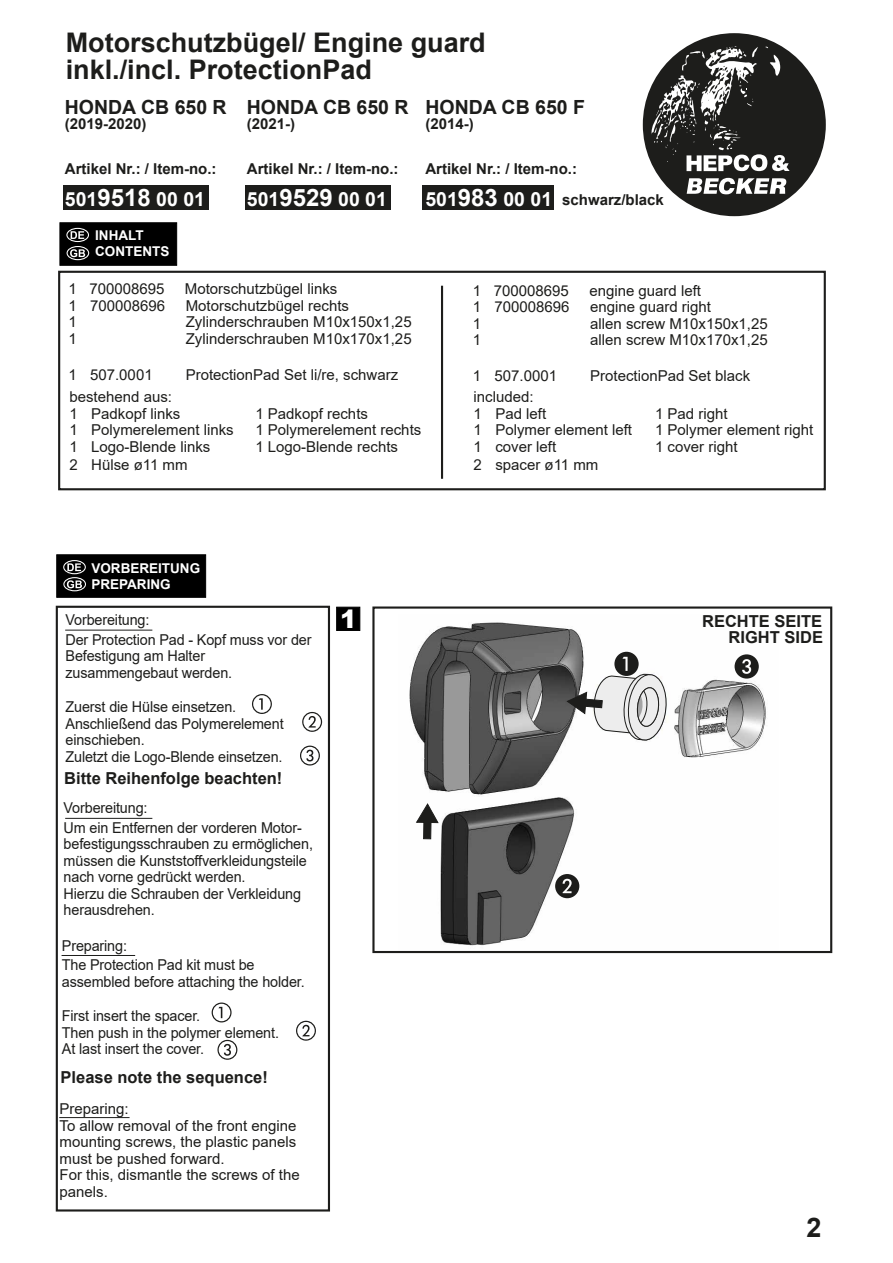
<style>
.page{position:relative;width:893px;height:1263px;background:#fff}
.page>*{position:absolute;margin:0;border:0;box-sizing:border-box;transform-origin:0 0}
.t1{font:700 27px/27px "Arial";color:#1d1d1b}
.t2{font:900 25.2px "Arial";color:#fff}
.t3{font:700 19.5px "Arial";color:#1d1d1b}
.t4{font:700 19.5px "Arial";color:#fff}
.t5{font:700 16.5px/15.9px "Arial";color:#1d1d1b;text-align:right}
.t6{font:15px/16.5px "Arial";color:#1d1d1b}
.t7{font:15px/16.5px "Arial";color:#1d1d1b;scale:.96 1}
.t8{font:700 15px/31.2px "Arial";color:#1d1d1b}
.t9{font:700 13.5px/16.2px "Arial";color:#fff}
.s1{font-size:24px}
.s2{font-size:19.5px;color:#fff}
.s3{font-size:24px;color:#fff}
</style>
<div class="page">
<div style="left:643px;top:33px;width:183px;height:183px;background:#1d1d1b;border-radius:50%"></div>
<svg style="left:687px;top:178px;width:99px;height:16px"></svg>
<svg style="left:651px;top:46px;width:139px;height:125px"></svg>
<svg style="left:212px;top:1002px;width:20px;height:20px"></svg>
<svg style="left:296px;top:1021px;width:20px;height:20px"></svg>
<svg style="left:217px;top:1040px;width:20px;height:20px"></svg>
<img style="left:409px;top:622px;width:358px;height:324px">
<div style="left:372px;top:606px;width:460px;height:347px;border:2px solid #1d1d1b"></div>
<svg style="left:252px;top:694px;width:20px;height:20px"></svg>
<svg style="left:555px;top:874px;width:24px;height:24px"></svg>
<svg style="left:302px;top:712px;width:20px;height:20px"></svg>
<svg style="left:735px;top:654px;width:24px;height:25px"></svg>
<svg style="left:300px;top:746px;width:20px;height:19px"></svg>
<div style="left:336px;top:607px;width:24px;height:24px;background:#000;border:1px solid #000"></div>
<hr style="left:65px;top:630px;width:87px;height:1px;background:#1d1d1b">
<div style="left:56px;top:606px;width:274px;height:605px;border:2px solid #1d1d1b"></div>
<svg style="left:416px;top:803px;width:23px;height:36px"></svg>
<hr style="left:62px;top:955px;width:73px;height:1px;background:#1d1d1b">
<div style="left:58px;top:271px;width:768px;height:219px;border:2px solid #1d1d1b"></div>
<hr style="left:441px;top:286px;width:2px;height:193px;background:#1d1d1b">
<hr style="left:65px;top:818px;width:87px;height:1px;background:#1d1d1b">
<hr style="left:59px;top:1117px;width:71px;height:1px;background:#1d1d1b">
<svg style="left:566px;top:652px;width:102px;height:92px"></svg>
<div style="left:64px;top:185px;width:145px;height:24px;background:#1d1d1b"></div>
<div style="left:246px;top:185px;width:145px;height:24px;background:#1d1d1b"></div>
<div style="left:422px;top:186px;width:132px;height:24px;background:#1d1d1b"></div>
<div style="left:56px;top:554px;width:150px;height:44px;background:#000;border:1px solid #000"></div>
<svg style="left:67px;top:563px;width:14px;height:8px"></svg>
<div style="left:63px;top:560px;width:23px;height:14px;border:1px solid #fff;border-radius:50%"></div>
<svg style="left:67px;top:580px;width:15px;height:8px"></svg>
<div style="left:63px;top:577px;width:23px;height:14px;border:1px solid #fff;border-radius:50%"></div>
<div style="left:60px;top:222px;width:117px;height:44px;background:#000;border:1px solid #000"></div>
<svg style="left:71px;top:231px;width:13px;height:8px"></svg>
<div style="left:66px;top:228px;width:23px;height:14px;border:1px solid #fff;border-radius:50%"></div>
<svg style="left:70px;top:249px;width:15px;height:8px"></svg>
<div style="left:67px;top:246px;width:22px;height:14px;border:1px solid #fff;border-radius:50%"></div>
<h1 class="t1" style="left:66px;top:29px;width:422px">Motorschutzbügel/ Engine guard inkl./incl. ProtectionPad</h1>
<h3 class="t3" style="left:65px;top:94px;width:163px">HONDA CB 650 R</h3>
<p class="t8" style="left:65px;top:108px;width:83px">(2019-2020)</p>
<p class="t8" style="left:65px;top:153px;width:153px">Artikel Nr.: / Item-no.:</p>
<h3 class="t4" style="left:65px;top:185px;width:142px">501<span class="s1">9518</span> 00 01</h3>
<h3 class="t3" style="left:247px;top:94px;width:163px">HONDA CB 650 R</h3>
<p class="t8" style="left:247px;top:108px;width:50px">(2021-)</p>
<p class="t8" style="left:247px;top:153px;width:153px">Artikel Nr.: / Item-no.:</p>
<h3 class="t4" style="left:247px;top:185px;width:142px">501<span class="s1">9529</span> 00 01</h3>
<h3 class="t3" style="left:425px;top:94px;width:161px">HONDA CB 650 F</h3>
<p class="t8" style="left:425px;top:108px;width:50px">(2014-)</p>
<p class="t8" style="left:425px;top:153px;width:240px">Artikel Nr.: / Item-no.:<br><span class="s2">501</span><span class="s3">983</span> <span class="s2">00 01</span> schwarz/black</p>
<p class="t9" style="left:95px;top:227px;width:76px">INHALT<br>CONTENTS</p>
<p class="t6" style="left:68px;top:281px;width:98px">1 700008695</p>
<p class="t6" style="left:185px;top:281px;width:154px">Motorschutzbügel links</p>
<p class="t6" style="left:68px;top:297px;width:98px">1 700008696</p>
<p class="t6" style="left:186px;top:297px;width:165px">Motorschutzbügel rechts</p>
<p class="t6" style="left:68px;top:314px;width:10px">1</p>
<p class="t6" style="left:186px;top:314px;width:227px">Zylinderschrauben M10x150x1,25</p>
<p class="t6" style="left:68px;top:330px;width:10px">1</p>
<p class="t6" style="left:186px;top:330px;width:227px">Zylinderschrauben M10x170x1,25</p>
<p class="t6" style="left:68px;top:366px;width:86px">1 507.0001</p>
<p class="t6" style="left:186px;top:366px;width:214px">ProtectionPad Set li/re, schwarz</p>
<p class="t6" style="left:69px;top:388px;width:112px">bestehend aus:<br>1 Padkopf links</p>
<p class="t6" style="left:255px;top:405px;width:114px">1 Padkopf rechts</p>
<p class="t6" style="left:69px;top:421px;width:166px">1 Polymerelement links</p>
<p class="t6" style="left:255px;top:421px;width:167px">1 Polymerelement rechts</p>
<p class="t6" style="left:69px;top:438px;width:142px">1 Logo-Blende links</p>
<p class="t6" style="left:255px;top:438px;width:144px">1 Logo-Blende rechts</p>
<p class="t6" style="left:69px;top:456px;width:120px">2 Hülse ø11 mm</p>
<p class="t9" style="left:91px;top:560px;width:110px">VORBEREITUNG<br>PREPARING</p>
<p class="t7" style="left:66px;top:612px;width:89px">Vorbereitung:</p>
<h2 class="t2" style="left:340px;top:600px;width:18px">1</h2>
<p class="t7" style="left:66px;top:631px;width:258px">Der Protection Pad - Kopf muss vor der<br>Befestigung am Halter zusammengebaut werden.</p>
<p class="t7" style="left:66px;top:699px;width:229px">Zuerst die Hülse einsetzen.<br>Anschließend das Polymerelement einschieben.<br>Zuletzt die Logo-Blende einsetzen.</p>
<p class="t5" style="left:64px;top:770px;width:220px">Bitte Reihenfolge beachten!</p>
<p class="t7" style="left:64px;top:798px;width:250px;line-height:19.5px">Vorbereitung:<br>Um ein Entfernen der vorderen Motor-</p>
<p class="t7" style="left:64px;top:836px;width:261px">befestigungsschrauben zu ermöglichen, müssen die Kunststoffverkleidungsteile nach vorne gedrückt werden.<br>Hierzu die Schrauben der Verkleidung herausdrehen.</p>
<p class="t7" style="left:62px;top:935px;width:202px;line-height:19.5px">Preparing:<br>The Protection Pad kit must be</p>
<p class="t7" style="left:62px;top:973px;width:254px">assembled before attaching the holder.</p>
<p class="t7" style="left:62px;top:1007px;width:228px">First insert the spacer.<br>Then push in the polymer element.<br>At last insert the cover.</p>
<p class="t5" style="left:61px;top:1069px;width:209px">Please note the sequence!</p>
<p class="t6" style="left:60px;top:1101px;width:242px">Preparing:<br>To allow removal of the front engine mounting screws, the plastic panels must be pushed forward.<br>For this, dismantle the screws of the panels.</p>
<p class="t6" style="left:473px;top:282px;width:98px">1 700008695</p>
<p class="t6" style="left:589px;top:282px;width:113px">engine guard left</p>
<p class="t6" style="left:473px;top:298px;width:98px">1 700008696</p>
<p class="t6" style="left:590px;top:298px;width:122px">engine guard right</p>
<p class="t6" style="left:473px;top:315px;width:10px">1</p>
<p class="t6" style="left:590px;top:315px;width:179px">allen screw M10x150x1,25</p>
<p class="t6" style="left:473px;top:331px;width:10px">1</p>
<p class="t6" style="left:590px;top:331px;width:179px">allen screw M10x170x1,25</p>
<p class="t6" style="left:473px;top:367px;width:86px">1 507.0001</p>
<p class="t6" style="left:590px;top:367px;width:162px">ProtectionPad Set black</p>
<p class="t6" style="left:474px;top:389px;width:74px">included:<br>1 Pad left</p>
<p class="t6" style="left:655px;top:405px;width:74px">1 Pad right</p>
<p class="t6" style="left:474px;top:422px;width:160px">1 Polymer element left</p>
<p class="t6" style="left:655px;top:422px;width:160px">1 Polymer element right</p>
<p class="t6" style="left:474px;top:438px;width:84px">1 cover left</p>
<p class="t6" style="left:655px;top:438px;width:84px">1 cover right</p>
<p class="t6" style="left:474px;top:456px;width:126px">2 spacer ø11 mm</p>
<p class="t5" style="left:702px;top:614px;width:122px">RECHTE SEITE<br>RIGHT SIDE</p>
<h1 class="t1" style="left:807px;top:1214px;width:17px">2</h1>
</div>
